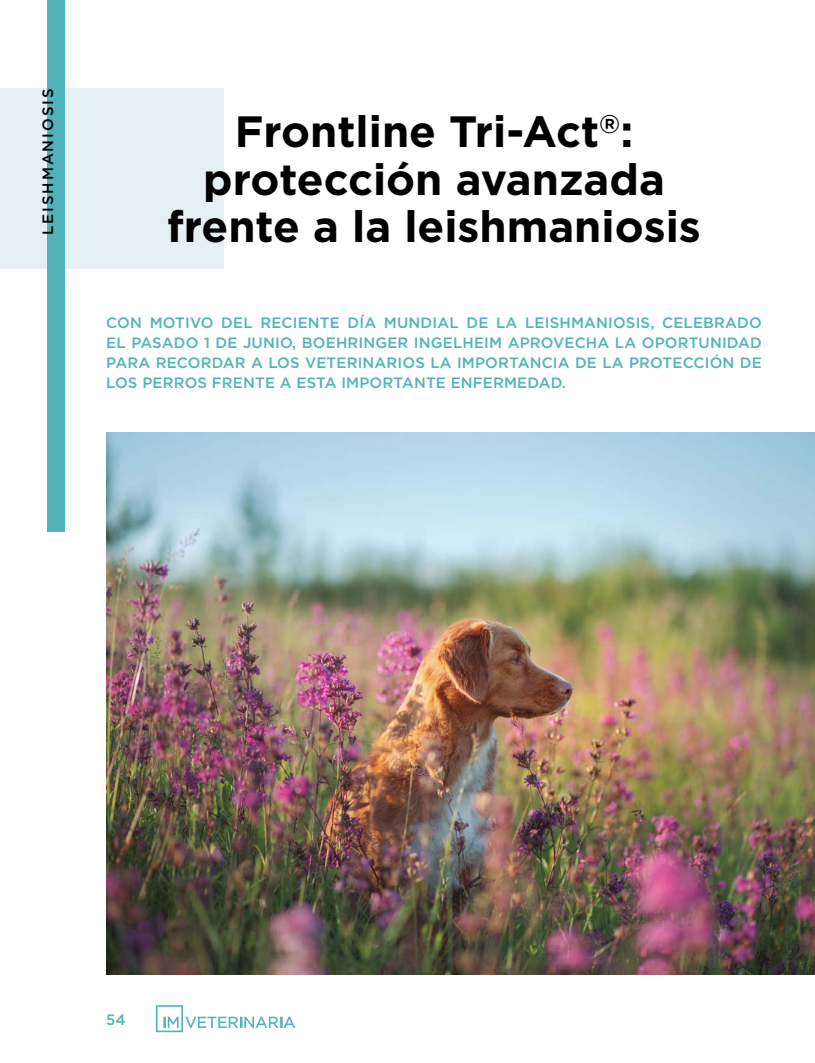
<style>
.page{position:relative;width:815px;height:1063px;background:#fff}
.page>*{position:absolute;margin:0;border:0;box-sizing:border-box;transform-origin:0 0}
.t1{font:700 43.75px/47.5px "Gotham";color:#000;text-align:center}
.t2{font:500 15px/20px "Gotham";letter-spacing:.01em;color:#51b3b9;text-align:justify}
.t3{font:500 15px "Gotham";letter-spacing:.13em;color:#000}
</style>
<div class="page">
<svg style="left:156px;top:1005px;width:139px;height:27px"></svg>
<div style="left:0;top:89px;width:223px;height:180px;background:#e4f0f2"></div>
<div style="left:47px;top:0;width:18px;height:531px;background:#51b3b9"></div>
<img style="left:106px;top:432px;width:709px;height:542px">
<p class="t3" style="left:38px;top:235px;width:148px;rotate:-90deg">LEISHMANIOSIS</p>
<h1 class="t1" style="left:167px;top:107px;width:535px">Frontline Tri-Act<sup>®</sup>: protección avanzada frente a la leishmaniosis</h1>
<p class="t2" style="left:106px;top:313px;width:657px">CON MOTIVO DEL RECIENTE DÍA MUNDIAL DE LA LEISHMANIOSIS, CELEBRADO EL PASADO 1 DE JUNIO, BOEHRINGER INGELHEIM APROVECHA LA OPORTUNIDAD PARA RECORDAR A LOS VETERINARIOS LA IMPORTANCIA DE LA PROTECCIÓN DE LOS PERROS FRENTE A ESTA IMPORTANTE ENFERMEDAD.</p>
<p class="t2" style="left:106px;top:1009px;width:21px">54</p>
</div>
